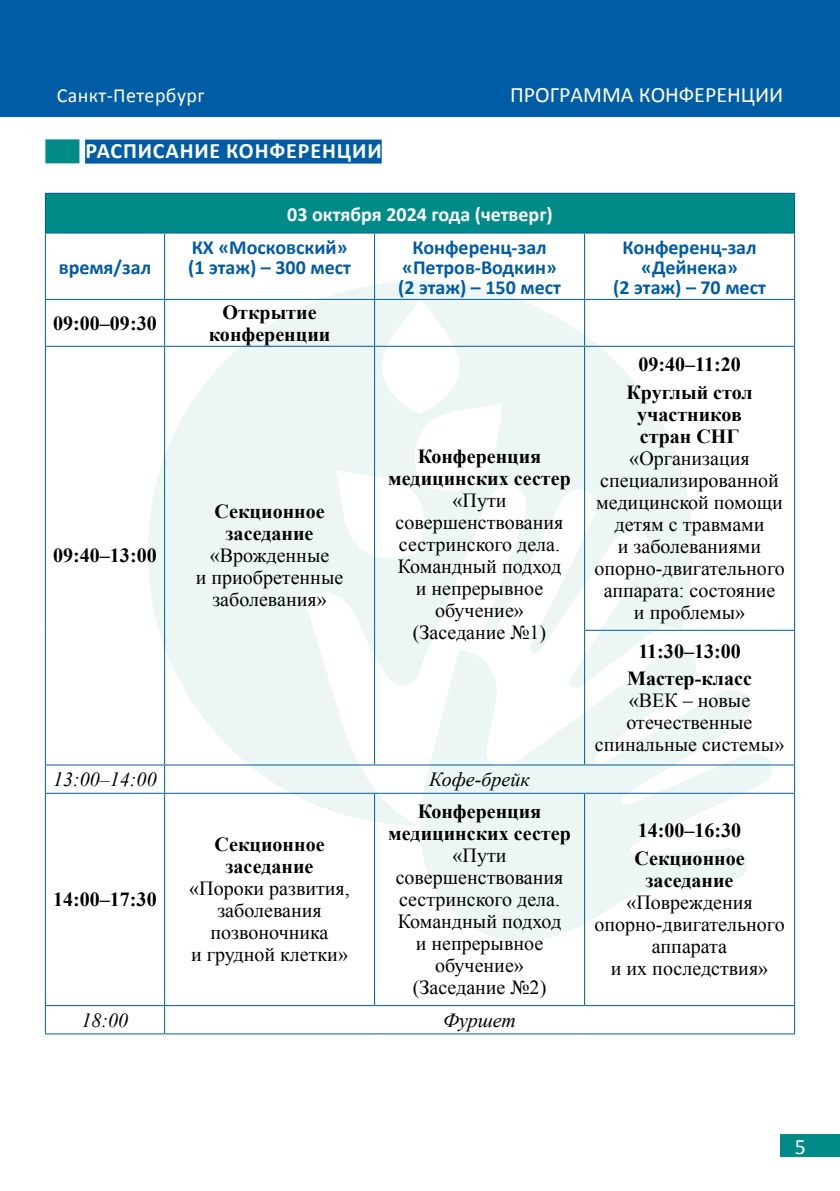
<style>
.page{position:relative;width:840px;height:1191px;background:#fff}
.page>*{position:absolute;margin:0;border:0;box-sizing:border-box;transform-origin:0 0}
.t1{font:22px "Calibri";color:#fff}
.t2{font:700 22px "Calibri";letter-spacing:.04em;color:#fff}
.t3{font:20px/22px "Times New Roman";color:#000;text-align:center}
.t4{font:700 20px/22px "Times New Roman";color:#000;text-align:center}
.t5{font:700 20px/20px "Calibri";color:#005ca4;text-align:center}
.t6{font:italic 20px "Times New Roman";color:#000}
.t7{font:700 20px "Calibri";color:#fff}
.t8{font:20px "Calibri";letter-spacing:.02em;color:#fff}
</style>
<div class="page">
<div style="left:780px;top:1134px;width:59px;height:23px;background:#008b88"></div>
<svg style="left:421px;top:690px;width:351px;height:251px;fill:#ecf6f5"></svg>
<svg style="left:147px;top:281px;width:588px;height:544px;fill:#ecf6f5"></svg>
<svg style="left:335px;top:297px;width:168px;height:267px"></svg>
<div style="left:0;top:0;width:839px;height:116px;background:#005ca4"></div>
<div style="left:45px;top:193px;width:749px;height:40px;background:#008b88"></div>
<hr style="left:45px;top:193px;width:119px;height:1px;background:#005ca4">
<hr style="left:45px;top:194px;width:1px;height:38px;background:#005ca4">
<hr style="left:164px;top:193px;width:210px;height:1px;background:#005ca4">
<hr style="left:374px;top:193px;width:210px;height:1px;background:#005ca4">
<hr style="left:584px;top:193px;width:210px;height:1px;background:#005ca4">
<hr style="left:793px;top:194px;width:1px;height:38px;background:#005ca4">
<hr style="left:45px;top:232px;width:119px;height:1px;background:#005ca4">
<hr style="left:45px;top:233px;width:1px;height:66px;background:#005ca4">
<hr style="left:164px;top:232px;width:210px;height:1px;background:#005ca4">
<hr style="left:164px;top:233px;width:1px;height:66px;background:#005ca4">
<hr style="left:374px;top:232px;width:210px;height:1px;background:#005ca4">
<hr style="left:374px;top:233px;width:1px;height:66px;background:#005ca4">
<hr style="left:584px;top:232px;width:210px;height:1px;background:#005ca4">
<hr style="left:583px;top:233px;width:1px;height:66px;background:#005ca4">
<hr style="left:793px;top:233px;width:1px;height:66px;background:#005ca4">
<hr style="left:45px;top:299px;width:119px;height:1px;background:#005ca4">
<hr style="left:45px;top:300px;width:1px;height:46px;background:#005ca4">
<hr style="left:164px;top:299px;width:210px;height:1px;background:#005ca4">
<hr style="left:164px;top:300px;width:1px;height:46px;background:#005ca4">
<hr style="left:374px;top:299px;width:210px;height:1px;background:#005ca4">
<hr style="left:374px;top:300px;width:1px;height:46px;background:#005ca4">
<hr style="left:584px;top:299px;width:210px;height:1px;background:#005ca4">
<hr style="left:583px;top:300px;width:1px;height:46px;background:#005ca4">
<hr style="left:793px;top:300px;width:1px;height:46px;background:#005ca4">
<hr style="left:45px;top:346px;width:119px;height:1px;background:#005ca4">
<hr style="left:45px;top:347px;width:1px;height:283px;background:#005ca4">
<hr style="left:164px;top:346px;width:210px;height:1px;background:#005ca4">
<hr style="left:164px;top:347px;width:1px;height:283px;background:#005ca4">
<hr style="left:374px;top:346px;width:210px;height:1px;background:#005ca4">
<hr style="left:374px;top:347px;width:1px;height:283px;background:#005ca4">
<hr style="left:45px;top:630px;width:1px;height:134px;background:#005ca4">
<hr style="left:164px;top:630px;width:1px;height:134px;background:#005ca4">
<hr style="left:374px;top:630px;width:1px;height:134px;background:#005ca4">
<hr style="left:584px;top:346px;width:210px;height:1px;background:#005ca4">
<hr style="left:583px;top:347px;width:1px;height:283px;background:#005ca4">
<hr style="left:793px;top:347px;width:1px;height:283px;background:#005ca4">
<hr style="left:583px;top:630px;width:211px;height:1px;background:#005ca4">
<hr style="left:583px;top:631px;width:1px;height:133px;background:#005ca4">
<hr style="left:793px;top:631px;width:1px;height:133px;background:#005ca4">
<hr style="left:45px;top:764px;width:119px;height:1px;background:#005ca4">
<svg style="left:45px;top:765px;width:1px;height:28px"></svg>
<hr style="left:164px;top:764px;width:210px;height:1px;background:#005ca4">
<svg style="left:164px;top:765px;width:1px;height:28px"></svg>
<hr style="left:374px;top:764px;width:210px;height:1px;background:#005ca4">
<hr style="left:584px;top:764px;width:210px;height:1px;background:#005ca4">
<hr style="left:45px;top:793px;width:119px;height:1px;background:#005ca4">
<hr style="left:45px;top:794px;width:1px;height:211px;background:#005ca4">
<hr style="left:164px;top:793px;width:210px;height:1px;background:#005ca4">
<hr style="left:164px;top:794px;width:1px;height:211px;background:#005ca4">
<hr style="left:374px;top:793px;width:210px;height:1px;background:#005ca4">
<hr style="left:374px;top:794px;width:1px;height:211px;background:#005ca4">
<hr style="left:584px;top:793px;width:210px;height:1px;background:#005ca4">
<hr style="left:583px;top:794px;width:1px;height:211px;background:#005ca4">
<hr style="left:793px;top:794px;width:1px;height:211px;background:#005ca4">
<hr style="left:45px;top:1005px;width:119px;height:1px;background:#005ca4">
<svg style="left:45px;top:1006px;width:1px;height:27px"></svg>
<hr style="left:164px;top:1005px;width:210px;height:1px;background:#005ca4">
<svg style="left:164px;top:1006px;width:1px;height:27px"></svg>
<hr style="left:374px;top:1005px;width:210px;height:1px;background:#005ca4">
<hr style="left:584px;top:1005px;width:210px;height:1px;background:#005ca4">
<hr style="left:45px;top:1033px;width:119px;height:1px;background:#005ca4">
<hr style="left:164px;top:1033px;width:210px;height:1px;background:#005ca4">
<hr style="left:374px;top:1033px;width:210px;height:1px;background:#005ca4">
<hr style="left:584px;top:1033px;width:210px;height:1px;background:#005ca4">
<div style="left:45px;top:139px;width:34px;height:24px;background:#008b88"></div>
<div style="left:85px;top:140px;width:296px;height:24px;background:#005ca4"></div>
<p class="t8" style="left:57px;top:81px;width:149px">Санкт-Петербург</p>
<p class="t1" style="left:509px;top:79px;width:274px">Программа конференции</p>
<p class="t2" style="left:85px;top:135px;width:297px">Расписание конференции</p>
<p class="t5" style="left:59px;top:256px;width:94px">время/зал</p>
<p class="t7" style="left:287px;top:200px;width:267px">03 октября 2024 года (четверг)</p>
<p class="t5" style="left:188px;top:236px;width:164px;text-align:left">КХ «Московский» (1 этаж) – 300 мест</p>
<p class="t5" style="left:398px;top:236px;width:164px">Конференц-зал «Петров-Водкин» (2 этаж) – 150 мест</p>
<p class="t5" style="left:613px;top:236px;width:154px">Конференц-зал «Дейнека»<br>(2 этаж) – 70 мест</p>
<p class="t4" style="left:53px;top:311px;width:105px">09:00–09:30</p>
<p class="t4" style="left:208px;top:300px;width:123px">Открытие конференции</p>
<p class="t4" style="left:53px;top:544px;width:105px">09:40–13:00</p>
<p class="t4" style="left:214px;top:500px;width:112px">Секционное заседание</p>
<p class="t3" style="left:196px;top:544px;width:149px">«Врожденные<br>и приобретенные заболевания»</p>
<p class="t4" style="left:388px;top:445px;width:184px">Конференция медицинских сестер</p>
<p class="t3" style="left:395px;top:489px;width:169px">«Пути совершенствования сестринского дела.<br>Командный подход и непрерывное обучение» (Заседание №1)</p>
<p class="t6" style="left:53px;top:765px;width:105px">13:00–14:00</p>
<p class="t6" style="left:429px;top:765px;width:102px">Кофе-брейк</p>
<p class="t4" style="left:53px;top:888px;width:105px">14:00–17:30</p>
<p class="t4" style="left:214px;top:833px;width:112px">Секционное заседание</p>
<p class="t3" style="left:189px;top:877px;width:162px">«Пороки развития, заболевания позвоночника<br>и грудной клетки»</p>
<p class="t4" style="left:388px;top:800px;width:184px">Конференция медицинских сестер</p>
<p class="t3" style="left:395px;top:844px;width:169px">«Пути совершенствования сестринского дела.<br>Командный подход и непрерывное обучение» (Заседание №2)</p>
<p class="t6" style="left:82px;top:1006px;width:48px">18:00</p>
<p class="t6" style="left:443px;top:1006px;width:74px">Фуршет</p>
<p class="t4" style="left:626px;top:350px;width:128px;line-height:27.6px">09:40–11:20<br>Круглый стол</p>
<p class="t4" style="left:636px;top:402px;width:106px;text-align:left">участников стран СНГ</p>
<p class="t3" style="left:594px;top:446px;width:192px">«Организация специализированной медицинской помощи детям с травмами<br>и заболеваниями опорно-двигательного аппарата: состояние<br>и проблемы»</p>
<p class="t4" style="left:626px;top:636px;width:126px;line-height:27.6px">11:30–13:00<br>Мастер-класс</p>
<p class="t3" style="left:594px;top:689px;width:191px">«ВЕК – новые отечественные спинальные системы»</p>
<p class="t4" style="left:634px;top:816px;width:112px;line-height:27.6px;text-align:left">14:00–16:30<br>Секционное</p>
<p class="t4" style="left:645px;top:868px;width:89px">заседание</p>
<p class="t3" style="left:594px;top:890px;width:192px">«Повреждения опорно-двигательного аппарата<br>и их последствия»</p>
<p class="t1" style="left:794px;top:1131px;width:13px">5</p>
</div>
